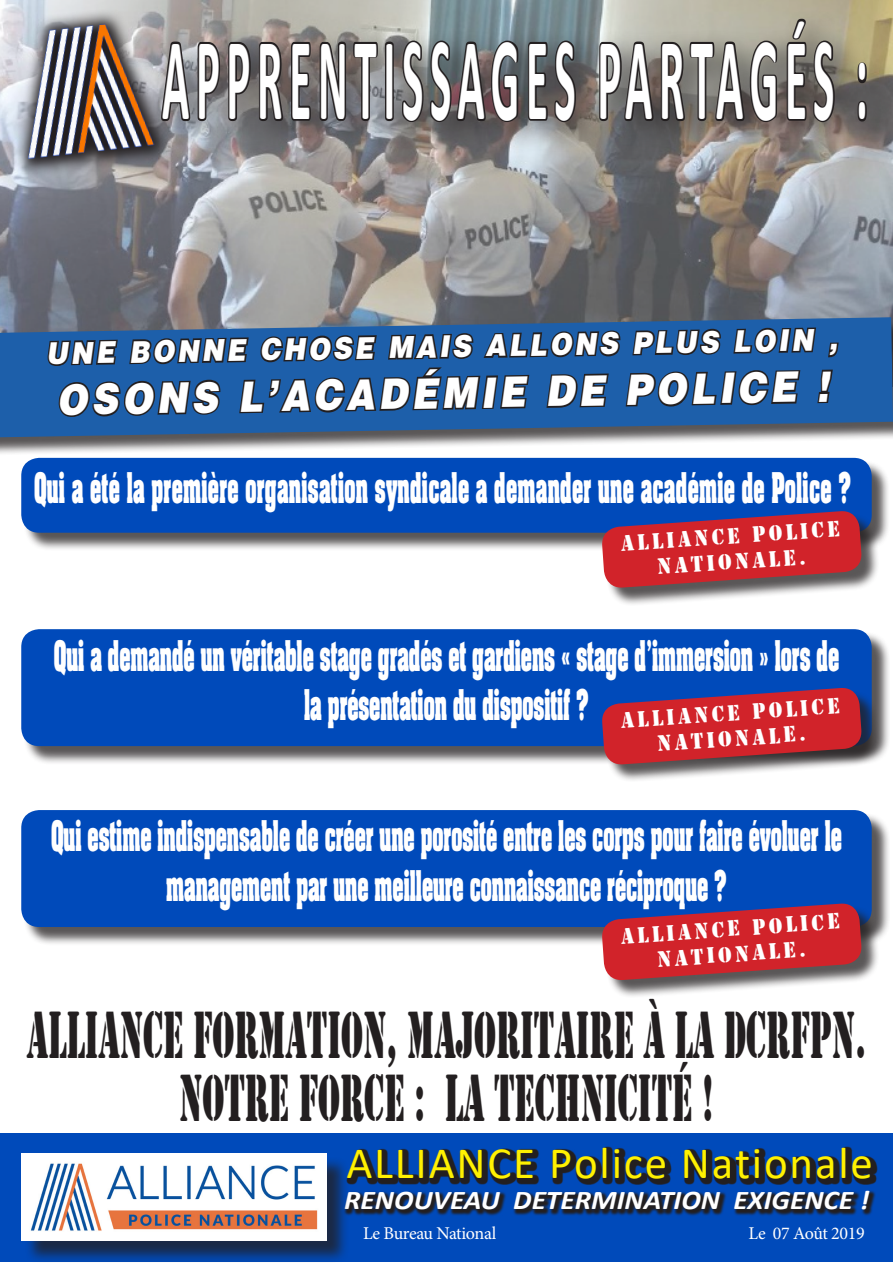
<style>
.page{position:relative;width:893px;height:1263px;background:#fff}
.page>*{position:absolute;margin:0;border:0;box-sizing:border-box;transform-origin:0 0}
.t1{font:700 120px "Calibri";letter-spacing:.15em;color:#fff;scale:.38 1}
.t2{font:69px "Stencil";color:#231f20;scale:.5 1}
.t3{font:45px "Calibri";letter-spacing:.04em;color:#fff101}
.t4{font:42px "Airbus Special";color:#fff;scale:.88 1}
.t5{font:700 36px/49.5px "Aachen";color:#fff;text-align:center;scale:.5 1}
.t6{font:700 36px "Aachen";letter-spacing:.02em;color:#fff;scale:.5 1}
.t7{font:30px "Airbus Special";color:#fff;scale:.87 1}
.t8{font:italic 700 27.15px "Calibri";color:#fff;scale:1.08 1}
.t9{font:23.1px/25.5px "Stencil";color:#fff;text-align:center;scale:.91 1}
.t10{font:18px "Minion Pro";letter-spacing:-.02em;color:#fff}
</style>
<div class="page">
<div style="left:24px;top:631px;width:866px;height:134px;background:#231f20;opacity:.75"></div>
<div style="left:21px;top:629px;width:851px;height:117px;background:#004aba;border-radius:18px"></div>
<img style="left:0;top:0;width:893px;height:317px">
<div style="left:0;top:319px;width:893px;height:138px;background:#231f20;opacity:.75"></div>
<svg style="left:0;top:317px;width:893px;height:120px;background:#356399"></svg>
<hr style="left:30px;top:1262px;width:863px;height:1px;background:#001c88">
<img style="left:0;top:1px;width:175px;height:181px">
<div style="left:149px;top:7px;width:744px;height:148px;background:#231f20;opacity:.75"></div>
<svg style="left:160px;top:9px;width:360px;height:125px;background:#727172"></svg>
<svg style="left:526px;top:38px;width:52px;height:86px;background:#4e4f50"></svg>
<svg style="left:597px;top:9px;width:239px;height:115px;background:#78746e"></svg>
<svg style="left:856px;top:60px;width:13px;height:64px"></svg>
<svg style="left:46px;top:305px;width:794px;height:114px;background:#2e5686"></svg>
<div style="left:0;top:1133px;width:893px;height:129px;background:#004aba"></div>
<svg style="left:349px;top:1146px;width:529px;height:39px"></svg>
<svg style="left:349px;top:1191px;width:527px;height:25px"></svg>
<div style="left:24px;top:1157px;width:325px;height:106px;background:#231f20;opacity:.75"></div>
<img style="left:21px;top:1154px;width:305px;height:86px">
<div style="left:24px;top:460px;width:866px;height:91px;background:#231f20;opacity:.75"></div>
<div style="left:21px;top:458px;width:851px;height:75px;background:#004aba;border-radius:18px"></div>
<div style="left:24px;top:812px;width:866px;height:133px;background:#231f20;opacity:.75"></div>
<div style="left:21px;top:810px;width:851px;height:117px;background:#004aba;border-radius:18px"></div>
<div style="left:605px;top:514px;width:275px;height:92px;background:#231f20;opacity:.75"></div>
<svg style="left:601px;top:511px;width:261px;height:78px;background:#af3244"></svg>
<div style="left:605px;top:691px;width:275px;height:92px;background:#231f20;opacity:.75"></div>
<svg style="left:601px;top:688px;width:261px;height:77px;background:#ac2e41"></svg>
<div style="left:605px;top:906px;width:275px;height:93px;background:#231f20;opacity:.75"></div>
<svg style="left:601px;top:903px;width:261px;height:78px;background:#ae3244"></svg>
<p class="t1" style="left:162px;top:-5px;width:1859px">APPRENTISSAGES PARTAGÉS :</p>
<p class="t7" style="left:46px;top:336px;width:912px;rotate:-1deg">UNE BONNE CHOSE MAIS ALLONS PLUS LOIN ,</p>
<p class="t4" style="left:56px;top:376px;width:879px;rotate:-1deg">OSONS L’ACADÉMIE DE POLICE !</p>
<p class="t6" style="left:34px;top:461px;width:1635px">Qui a été la première organisation syndicale a demander une académie de Police ?</p>
<p class="t9" style="left:620px;top:531px;width:242px;rotate:-4deg">ALLIANCE POLICE<br>NATIONALE.</p>
<p class="t5" style="left:54px;top:629px;width:1572px">Qui a demandé un véritable stage gradés et gardiens « stage d’immersion » lors de la présentation du dispositif ?</p>
<p class="t9" style="left:620px;top:708px;width:242px;rotate:-4deg">ALLIANCE POLICE<br>NATIONALE.</p>
<p class="t5" style="left:51px;top:810px;width:1583px">Qui estime indispensable de créer une porosité entre les corps pour faire évoluer le management par une meilleure connaissance réciproque ?</p>
<p class="t9" style="left:620px;top:924px;width:242px;rotate:-4deg">ALLIANCE POLICE<br>NATIONALE.</p>
<p class="t2" style="left:27px;top:995px;width:1680px">ALLIANCE FORMATION, MAJORITAIRE À LA DCRFPN.</p>
<p class="t2" style="left:179px;top:1058px;width:1070px">NOTRE FORCE : LA TECHNICITÉ !</p>
<p class="t3" style="left:346px;top:1132px;width:528px">ALLIANCE Police Nationale</p>
<p class="t8" style="left:344px;top:1181px;width:488px">RENOUVEAU DETERMINATION EXIGENCE !</p>
<p class="t10" style="left:363px;top:1221px;width:135px">Le Bureau National</p>
<p class="t10" style="left:749px;top:1221px;width:118px">Le 07 Août 2019</p>
</div>
